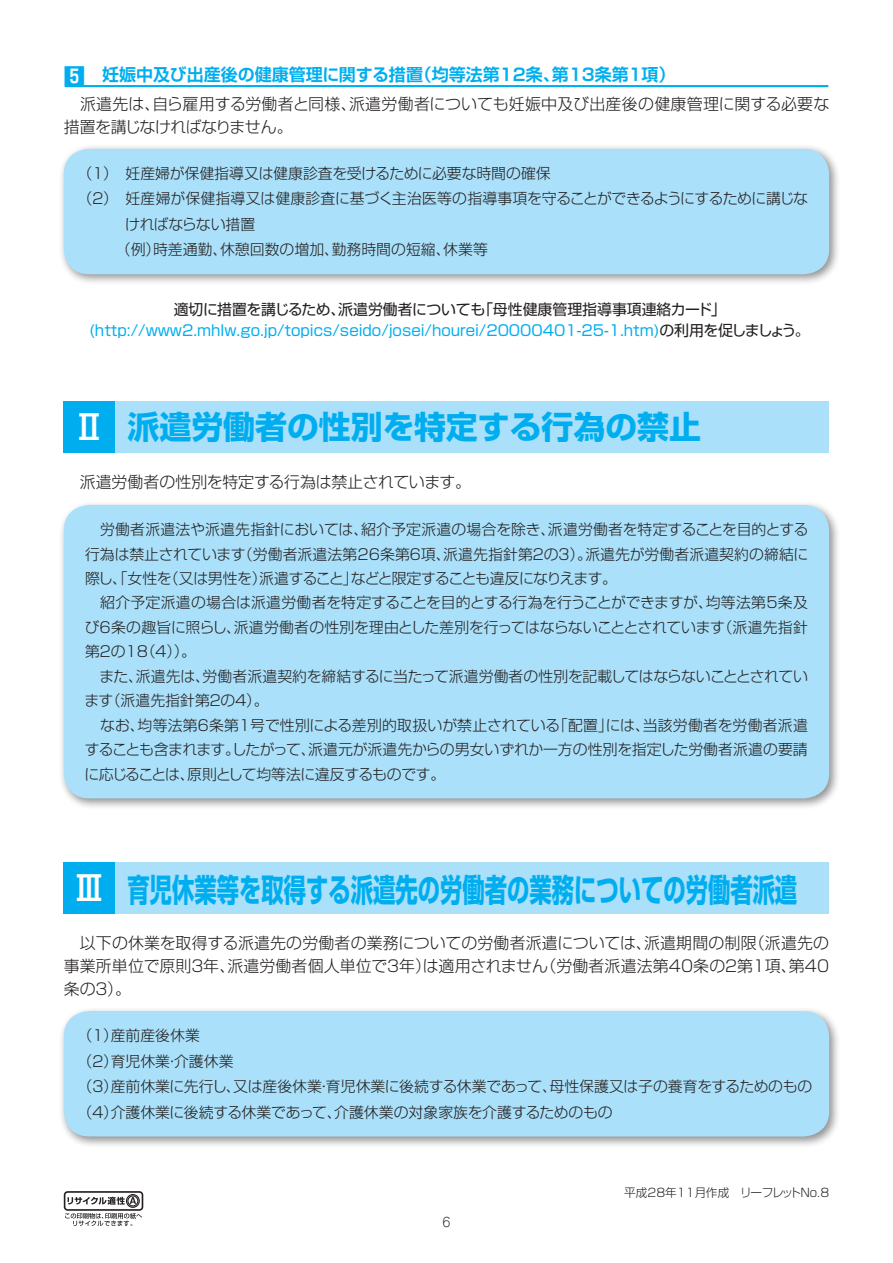
<style>
.page{position:relative;width:893px;height:1263px;background:#fff}
.page>*{position:absolute;margin:0;border:0;box-sizing:border-box;transform-origin:0 0}
.t1{font:500 34.05px "Shin Go Pro";color:#fff}
.t2{font:700 31.95px "Shin Go Pro";color:#00aeef;scale:.7 1}
.t3{font:700 31.95px "Shin Go Pro";color:#00aeef}
.t4{font:700 16.95px "Shin Go Pro De";color:#00aeef}
.t5{font:300 15.9px/23.4px "Shin Go Pro";color:#231f20;text-align:justify}
.t6{font:300 15.9px "Shin Go Pro";letter-spacing:-.02em;color:#231f20}
.t7{font:300 14.85px/24.5px "Shin Go Pro";letter-spacing:-.01em;color:#231f20}
.t8{font:14.85px/21.3px "Shin Go Pro";color:#00aeef;text-align:center}
.t9{font:300 12.75px "Jun 101 Pro";color:#231f20}
.t10{font:300 11.7px "Shin Go Pro";color:#231f20}
.s1{font-size:21.3px}
.s2{color:#231f20}
</style>
<div class="page">
<div style="left:64px;top:402px;width:765px;height:51px;background:#aae0f9"></div>
<div style="left:64px;top:1191px;width:79px;height:20px;border:2px solid #231f20;border-radius:3px"></div>
<svg style="left:65px;top:1193px;width:77px;height:33px"></svg>
<div style="left:64px;top:402px;width:51px;height:51px;background:#00aeef"></div>
<div style="left:59px;top:500px;width:781px;height:310px;background:#231f20;opacity:.5"></div>
<div style="left:64px;top:505px;width:765px;height:293px;background:#aae0f9;border-radius:26px"></div>
<div style="left:59px;top:1006px;width:781px;height:142px;background:#231f20;opacity:.5"></div>
<div style="left:64px;top:1011px;width:765px;height:125px;background:#aae0f9;border-radius:26px"></div>
<div style="left:64px;top:862px;width:765px;height:51px;background:#aae0f9"></div>
<div style="left:64px;top:862px;width:51px;height:51px;background:#00aeef"></div>
<hr style="left:65px;top:85px;width:763px;height:2px;background:#00aeef">
<div style="left:59px;top:144px;width:781px;height:142px;background:#231f20;opacity:.5"></div>
<div style="left:64px;top:149px;width:765px;height:125px;background:#aae0f9;border-radius:26px"></div>
<p class="t4" style="left:64px;top:61px;width:613px"><span class="s1">5</span>　妊娠中及び出産後の健康管理に関する措置（均等法第12条、第13条第１項）</p>
<p class="t5" style="left:64px;top:90px;width:767px">　派遣先は、自ら雇用する労働者と同様、派遣労働者についても妊娠中及び出産後の健康管理に関する必要な措置を講じなければなりません。</p>
<p class="t7" style="left:78px;top:159px;width:475px">（１）　妊産婦が保健指導又は健康診査を受けるために必要な時間の確保</p>
<p class="t7" style="left:78px;top:185px;width:732px">（２）　妊産婦が保健指導又は健康診査に基づく主治医等の指導事項を守ることができるようにするために講じな</p>
<p class="t7" style="left:125px;top:210px;width:132px">ければならない措置</p>
<p class="t7" style="left:116px;top:236px;width:374px">（例）時差通勤、休憩回数の増加、勤務時間の短縮、休業等</p>
<p class="t8" style="left:89px;top:297px;width:722px"><span class="s2">適切に措置を講じるため、派遣労働者についても「母性健康管理指導事項連絡カード」</span>(http://www2.mhlw.go.jp/topics/seido/josei/hourei/20000401-25-1.htm)<span class="s2">の利用を促しましょう。</span></p>
<h2 class="t3" style="left:128px;top:402px;width:575px">派遣労働者の性別を特定する行為の禁止</h2>
<p class="t6" style="left:64px;top:469px;width:409px">　派遣労働者の性別を特定する行為は禁止されています。</p>
<h1 class="t1" style="left:72px;top:399px;width:36px">Ⅱ</h1>
<p class="t7" style="left:84px;top:515px;width:726px">　労働者派遣法や派遣先指針においては、紹介予定派遣の場合を除き、派遣労働者を特定することを目的とする行為は禁止されています（労働者派遣法第26条第６項、派遣先指針第２の３）。派遣先が労働者派遣契約の締結に際し、「女性を（又は男性を）派遣すること」などと限定することも違反になりえます。<br>　紹介予定派遣の場合は派遣労働者を特定することを目的とする行為を行うことができますが、均等法第5条及び6条の趣旨に照らし、派遣労働者の性別を理由とした差別を行ってはならないこととされています（派遣先指針第２の18（４））。<br>　また、派遣先は、労働者派遣契約を締結するに当たって派遣労働者の性別を記載してはならないこととされています（派遣先指針第２の４）。<br>　なお、均等法第６条第１号で性別による差別的取扱いが禁止されている「配置」には、当該労働者を労働者派遣することも含まれます。したがって、派遣元が派遣先からの男女いずれか一方の性別を指定した労働者派遣の要請に応じることは、原則として均等法に違反するものです。</p>
<h1 class="t1" style="left:72px;top:860px;width:36px">Ⅲ</h1>
<h2 class="t2" style="left:128px;top:864px;width:958px">育児休業等を取得する派遣先の労働者の業務についての労働者派遣</h2>
<p class="t5" style="left:64px;top:929px;width:767px">　以下の休業を取得する派遣先の労働者の業務についての労働者派遣については、派遣期間の制限（派遣先の事業所単位で原則３年、派遣労働者個人単位で３年）は適用されません（労働者派遣法第40条の２第１項、第40条の３）。</p>
<p class="t7" style="left:78px;top:1021px;width:736px;line-height:25.5px">（１）産前産後休業<br>（２）育児休業・介護休業<br>（３）産前休業に先行し、又は産後休業・育児休業に後続する休業であって、母性保護又は子の養育をするためのもの（４）介護休業に後続する休業であって、介護休業の対象家族を介護するためのもの</p>
<p class="t9" style="left:442px;top:1212px;width:10px">6</p>
<p class="t10" style="left:624px;top:1183px;width:207px">平成28年11月作成　リーフレットNo.8</p>
</div>
